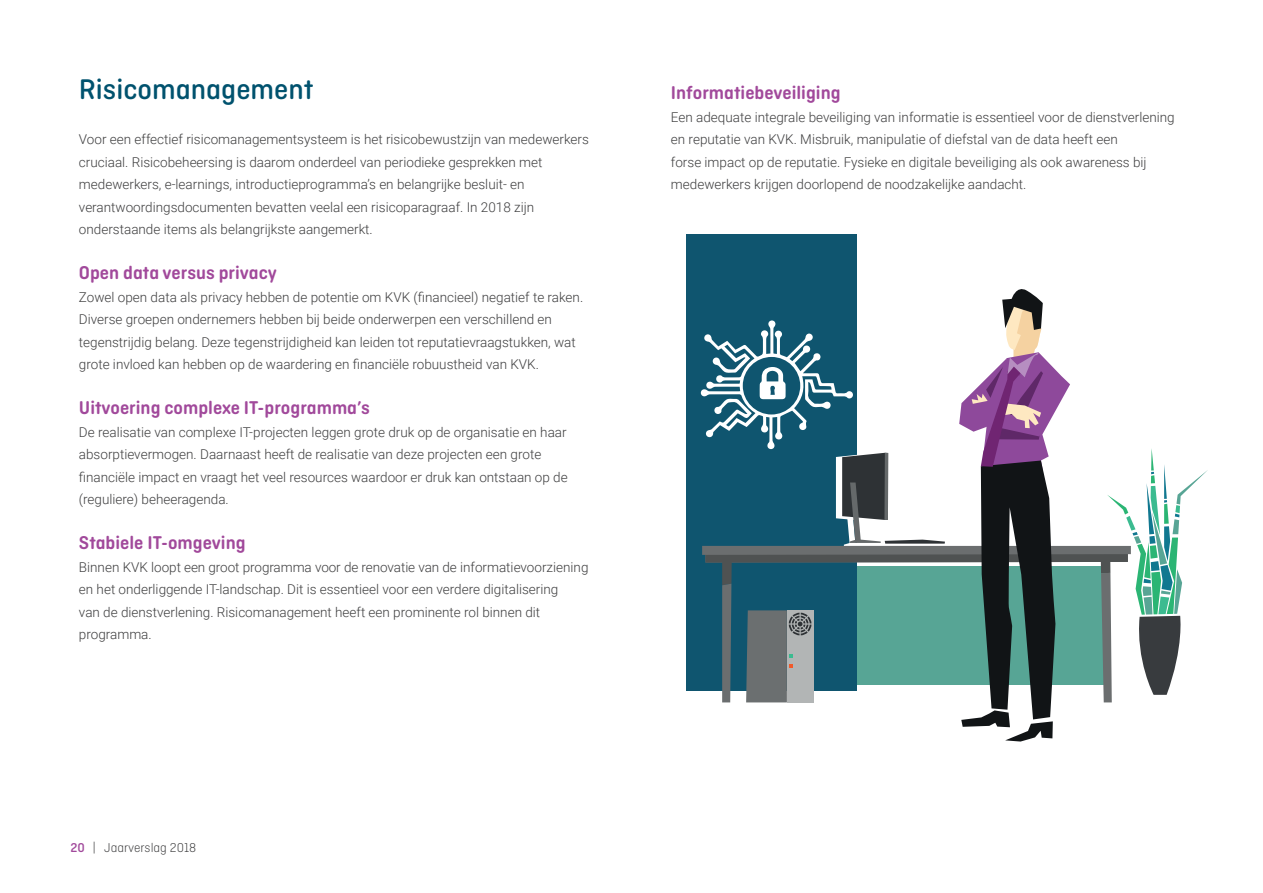
<style>
.page{position:relative;width:1263px;height:893px;background:#fff}
.page>*{position:absolute;margin:0;border:0;box-sizing:border-box;transform-origin:0 0}
.Tussenkopjes{font:500 30px "Ciutadella Rounded";color:#00526e}
.Tussenkopjes-2{font:600 19.5px "Ciutadella Rounded";color:#a1499b}
.Bodytekst{font:300 13.5px/22.5px "Roboto";color:#3e3e3f}
.t1{font:300 13.5px "Ciutadella Rounded";color:#3e3e3f}
.s1{font-weight:500;color:#a1499b}
</style>
<div class="page">
<div style="left:686px;top:234px;width:171px;height:457px;background:#0f556f"></div>
<svg style="left:700px;top:289px;width:508px;height:452px"></svg>
<p class="Tussenkopjes" style="left:79px;top:72px;width:236px">Risicomanagement</p>
<p class="Bodytekst" style="left:79px;top:127px;width:511px">Voor een effectief risicomanagementsysteem is het risicobewustzijn van medewerkers cruciaal. Risicobeheersing is daarom onderdeel van periodieke gesprekken met medewerkers, e-learnings, introductieprogramma’s en belangrijke besluit- en verantwoordingsdocumenten bevatten veelal een risicoparagraaf. In 2018 zijn onderstaande items als belangrijkste aangemerkt.</p>
<p class="Tussenkopjes-2" style="left:79px;top:262px;width:199px">Open data versus privacy</p>
<p class="Bodytekst" style="left:79px;top:285px;width:506px">Zowel open data als privacy hebben de potentie om KVK (financieel) negatief te raken.<br>Diverse groepen ondernemers hebben bij beide onderwerpen een verschillend en tegenstrijdig belang. Deze tegenstrijdigheid kan leiden tot reputatievraagstukken, wat grote invloed kan hebben op de waardering en financiële robuustheid van KVK.</p>
<p class="Tussenkopjes-2" style="left:79px;top:397px;width:293px">Uitvoering complexe IT-programma’s</p>
<p class="Bodytekst" style="left:79px;top:420px;width:490px">De realisatie van complexe IT-projecten leggen grote druk op de organisatie en haar absorptievermogen. Daarnaast heeft de realisatie van deze projecten een grote financiële impact en vraagt het veel resources waardoor er druk kan ontstaan op de (reguliere) beheeragenda.</p>
<p class="Tussenkopjes-2" style="left:79px;top:532px;width:168px">Stabiele IT-omgeving</p>
<p class="Bodytekst" style="left:79px;top:555px;width:511px">Binnen KVK loopt een groot programma voor de renovatie van de informatievoorziening en het onderliggende IT-landschap. Dit is essentieel voor een verdere digitalisering<br>van de dienstverlening. Risicomanagement heeft een prominente rol binnen dit programma.</p>
<p class="t1" style="left:71px;top:840px;width:127px"><span class="s1">20</span> | Jaarverslag 2018</p>
<p class="Tussenkopjes-2" style="left:671px;top:82px;width:171px">Informatiebeveiliging</p>
<p class="Bodytekst" style="left:671px;top:105px;width:505px">Een adequate integrale beveiliging van informatie is essentieel voor de dienstverlening en reputatie van KVK. Misbruik, manipulatie of diefstal van de data heeft een<br>forse impact op de reputatie. Fysieke en digitale beveiliging als ook awareness bij medewerkers krijgen doorlopend de noodzakelijke aandacht.</p>
</div>
